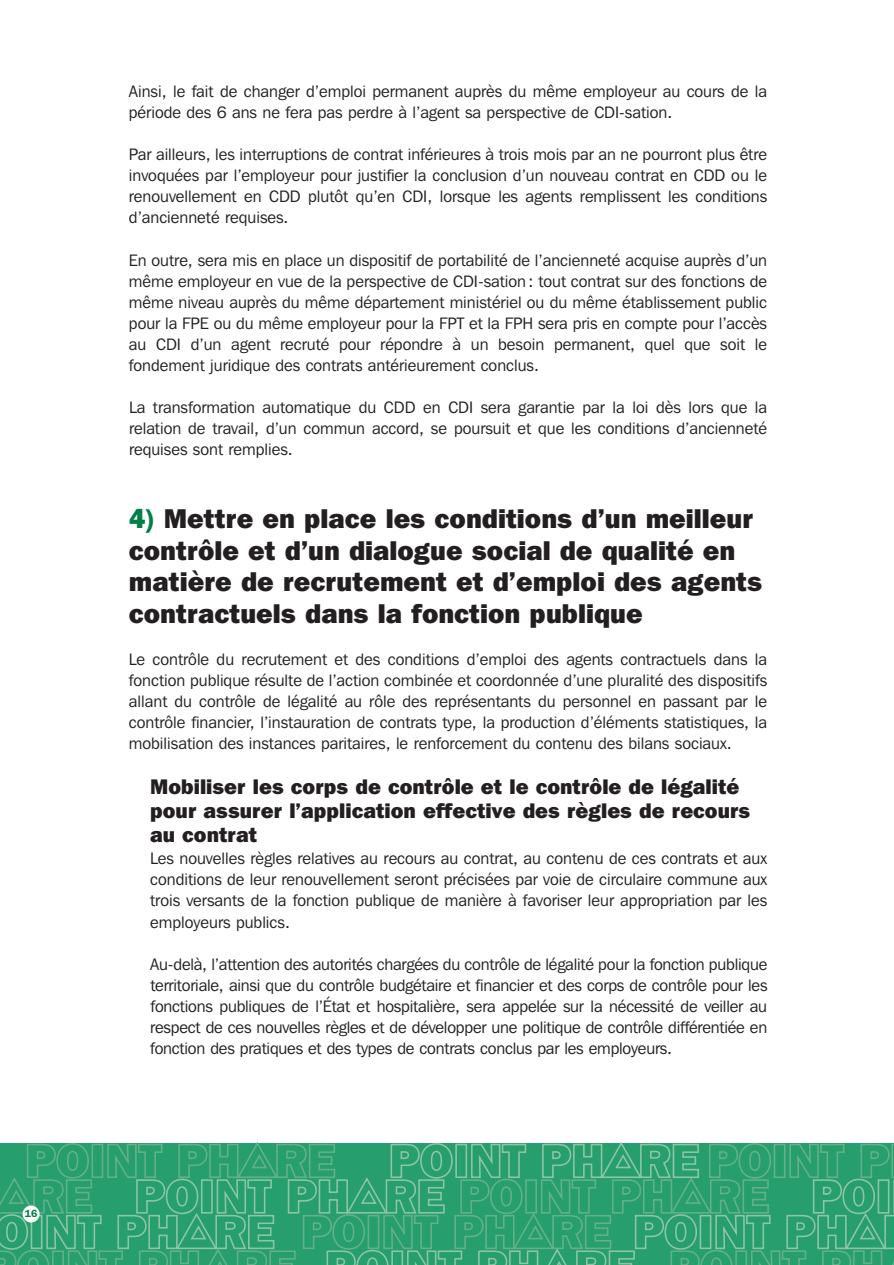
<style>
.page{position:relative;width:894px;height:1265px;background:#fff}
.page>*{position:absolute;margin:0;border:0;box-sizing:border-box;transform-origin:0 0}
.t1{font:800 27px/31.5px "Franklin Gothic IT Cby BT";color:#231f20}
.t2{font:800 21px/24px "Franklin Gothic IT Cby BT";color:#231f20}
.t3{font:16.5px/21px "Franklin Gothic IT Cby BT";color:#231f20;text-align:justify}
.t4{font:600 10.5px "Franklin Gothic";color:#007f46}
.s1{color:#007f46}
</style>
<div class="page">
<svg style="left:0;top:1142px;width:894px;height:123px;background:#38a476"></svg>
<p class="t4" style="left:25px;top:1207px;width:14px">16</p>
<p class="t3" style="left:129px;top:83px;width:639px">Ainsi, le fait de changer d’emploi permanent auprès du même employeur au cours de la période des 6 ans ne fera pas perdre à l’agent sa perspective de CDI-sation.</p>
<p class="t3" style="left:129px;top:146px;width:639px">Par ailleurs, les interruptions de contrat inférieures à trois mois par an ne pourront plus être invoquées par l’employeur pour justifier la conclusion d’un nouveau contrat en CDD ou le renouvellement en CDD plutôt qu’en CDI, lorsque les agents remplissent les conditions d’ancienneté requises.</p>
<p class="t3" style="left:129px;top:251px;width:639px">En outre, sera mis en place un dispositif de portabilité de l’ancienneté acquise auprès d’un même employeur en vue de la perspective de CDI-sation: tout contrat sur des fonctions de même niveau auprès du même département ministériel ou du même établissement public pour la FPE ou du même employeur pour la FPT et la FPH sera pris en compte pour l’accès au CDI d’un agent recruté pour répondre à un besoin permanent, quel que soit le fondement juridique des contrats antérieurement conclus.</p>
<p class="t3" style="left:129px;top:398px;width:639px">La transformation automatique du CDD en CDI sera garantie par la loi dès lors que la relation de travail, d’un commun accord, se poursuit et que les conditions d’ancienneté requises sont remplies.</p>
<h1 class="t1" style="left:129px;top:505px;width:635px"><span class="s1">4)</span> Mettre en place les conditions d’un meilleur contrôle et d’un dialogue social de qualité en matière de recrutement et d’emploi des agents contractuels dans la fonction publique</h1>
<p class="t3" style="left:129px;top:650px;width:639px">Le contrôle du recrutement et des conditions d’emploi des agents contractuels dans la fonction publique résulte de l’action combinée et coordonnée d’une pluralité des dispositifs allant du contrôle de légalité au rôle des représentants du personnel en passant par le contrôle financier, l’instauration de contrats type, la production d’éléments statistiques, la mobilisation des instances paritaires, le renforcement du contenu des bilans sociaux.</p>
<p class="t2" style="left:150px;top:776px;width:601px">Mobiliser les corps de contrôle et le contrôle de légalité pour assurer l’application effective des règles de recours au contrat</p>
<p class="t3" style="left:150px;top:849px;width:618px">Les nouvelles règles relatives au recours au contrat, au contenu de ces contrats et aux conditions de leur renouvellement seront précisées par voie de circulaire commune aux trois versants de la fonction publique de manière à favoriser leur appropriation par les employeurs publics.</p>
<p class="t3" style="left:150px;top:954px;width:618px">Au-delà, l’attention des autorités chargées du contrôle de légalité pour la fonction publique territoriale, ainsi que du contrôle budgétaire et financier et des corps de contrôle pour les fonctions publiques de l’État et hospitalière, sera appelée sur la nécessité de veiller au respect de ces nouvelles règles et de développer une politique de contrôle différentiée en fonction des pratiques et des types de contrats conclus par les employeurs.</p>
</div>
